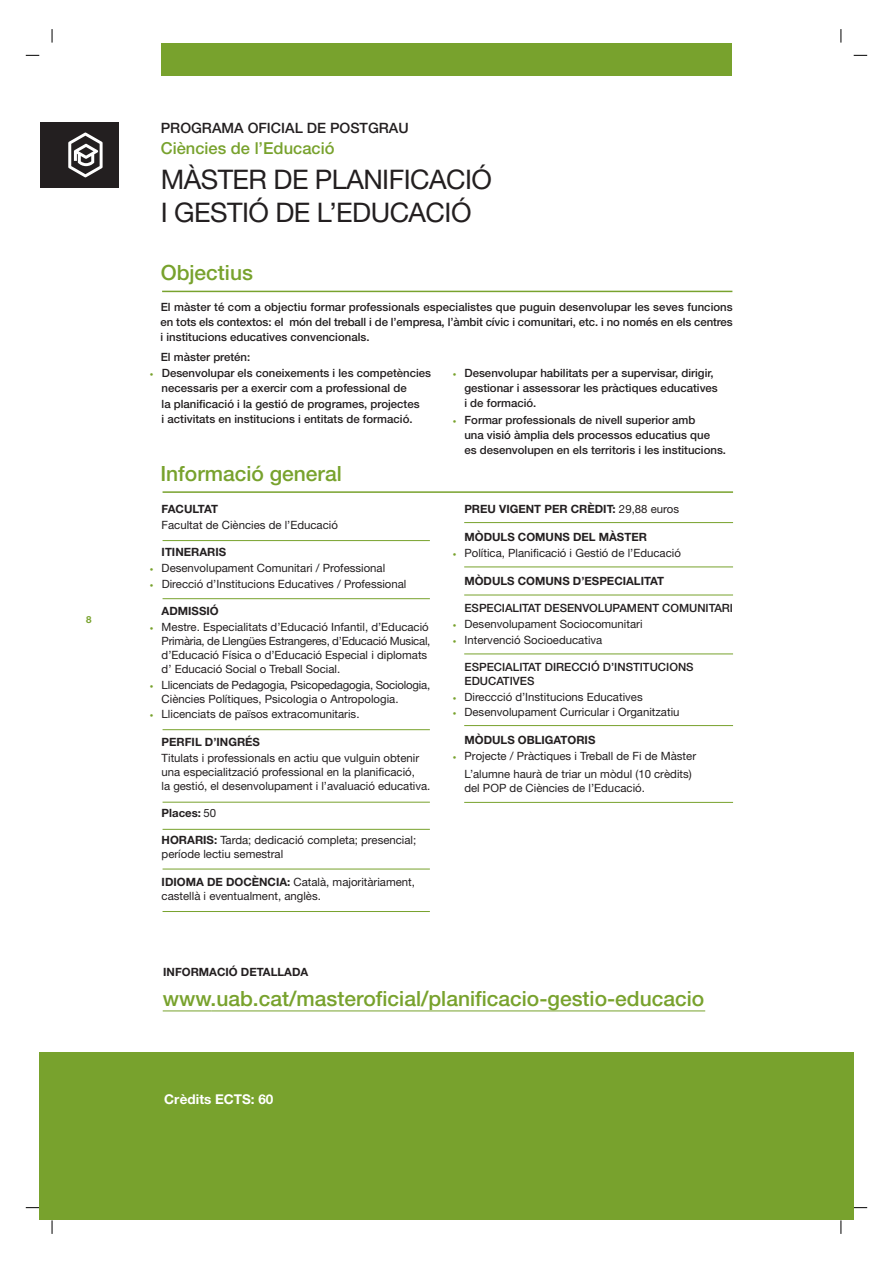
<style>
.page{position:relative;width:893px;height:1263px;background:#fff}
.page>*{position:absolute;margin:0;border:0;box-sizing:border-box;transform-origin:0 0}
.t1{font:27px/33px "Helvetica Neue";letter-spacing:-.02em;color:#231f20}
.t2{font:500 21px "Helvetica Neue";color:#78a22d}
.t3{font:500 16.5px "Helvetica Neue";color:#78a22d}
.t4{font:500 14.25px "Helvetica Neue";color:#231f20}
.t5{font:700 13.5px "Helvetica Neue";color:#fff}
.t6{font:11.4px/14.1px "Helvetica Neue";color:#231f20}
.t7{font:500 11.4px/15.1px "Helvetica Neue";color:#231f20}
.t8{font:700 11.4px "Helvetica Neue";color:#231f20}
.t9{font:700 11.4px "Helvetica Neue";letter-spacing:-.055em;color:#231f20}
.t10{font:700 9.75px "Helvetica Neue";color:#78a22d}
.s1{font-family:"Univers";font-weight:300;font-stretch:condensed;font-size:7.2px;color:#78a22d}
.s2{font-weight:400}
.s3{font-weight:700}
</style>
<div class="page">
<svg style="left:26px;top:1207px;width:13px;height:1px"></svg>
<svg style="left:52px;top:1220px;width:1px;height:14px"></svg>
<svg style="left:26px;top:55px;width:13px;height:1px"></svg>
<svg style="left:52px;top:29px;width:1px;height:14px"></svg>
<svg style="left:854px;top:55px;width:13px;height:1px"></svg>
<svg style="left:841px;top:29px;width:1px;height:14px"></svg>
<svg style="left:854px;top:1207px;width:13px;height:1px"></svg>
<svg style="left:841px;top:1220px;width:1px;height:14px"></svg>
<hr style="left:163px;top:1011px;width:49px;height:1px;background:#78a22d">
<hr style="left:212px;top:1011px;width:493px;height:1px;background:#78a22d">
<div style="left:162px;top:43px;width:570px;height:32px;background:#78a22d"></div>
<div style="left:40px;top:122px;width:78px;height:66px;background:#231f20"></div>
<svg style="left:68px;top:133px;width:35px;height:44px"></svg>
<div style="left:39px;top:1053px;width:815px;height:167px;background:#78a22d"></div>
<hr style="left:162px;top:291px;width:570px;height:1px;background:#78a22d">
<hr style="left:163px;top:491px;width:570px;height:2px;background:#78a22d">
<hr style="left:163px;top:598px;width:267px;height:1px;background:#78a22d">
<hr style="left:163px;top:540px;width:267px;height:1px;background:#78a22d">
<hr style="left:163px;top:729px;width:267px;height:1px;background:#78a22d">
<hr style="left:163px;top:802px;width:267px;height:1px;background:#78a22d">
<hr style="left:464px;top:522px;width:269px;height:1px;background:#78a22d">
<hr style="left:163px;top:829px;width:267px;height:1px;background:#78a22d">
<hr style="left:464px;top:567px;width:269px;height:1px;background:#78a22d">
<hr style="left:464px;top:595px;width:269px;height:1px;background:#78a22d">
<hr style="left:464px;top:654px;width:269px;height:1px;background:#78a22d">
<hr style="left:464px;top:725px;width:269px;height:1px;background:#78a22d">
<hr style="left:163px;top:869px;width:267px;height:1px;background:#78a22d">
<hr style="left:163px;top:911px;width:267px;height:1px;background:#78a22d">
<hr style="left:464px;top:802px;width:269px;height:1px;background:#78a22d">
<p class="t10" style="left:86px;top:616px;width:7px">8</p>
<p class="t4" style="left:161px;top:123px;width:249px">PROGRAMA OFICIAL DE POSTGRAU</p>
<h3 class="t3" style="left:161px;top:142px;width:175px">Ciències de l’Educació</h3>
<h1 class="t1" style="left:161px;top:165px;width:333px">MÀSTER DE PLANIFICACIÓ<br>I GESTIÓ DE L’EDUCACIÓ</h1>
<h2 class="t2" style="left:161px;top:265px;width:94px">Objectius</h2>
<p class="t7" style="left:161px;top:300px;width:574px;text-align:justify">El màster té com a objectiu formar professionals especialistes que puguin desenvolupar les seves funcions en tots els contextos: el món del treball i de l’empresa, l’àmbit cívic i comunitari, etc. i no només en els centres i institucions educatives convencionals.</p>
<p class="t7" style="left:161px;top:350px;width:91px">El màster pretén:</p>
<p class="t7" style="left:162px;top:367px;width:271px;text-indent:-12px"><span class="s1">•</span> Desenvolupar els coneixements i les competències necessaris per a exercir com a professional de<br>la planificació i la gestió de programes, projectes<br>i activitats en institucions i entitats de formació.</p>
<p class="t7" style="left:464px;top:366px;width:255px;text-indent:-12px"><span class="s1">•</span> Desenvolupar habilitats per a supervisar, dirigir, gestionar i assessorar les pràctiques educatives i de formació.</p>
<p class="t7" style="left:464px;top:413px;width:263px;text-indent:-12px"><span class="s1">•</span> Formar professionals de nivell superior amb<br>una visió àmplia dels processos educatius que<br>es desenvolupen en els territoris i les institucions.</p>
<h2 class="t2" style="left:160px;top:466px;width:183px">Informació general</h2>
<p class="t9" style="left:162px;top:505px;width:58px">FACULTAT</p>
<p class="t6" style="left:162px;top:519px;width:178px">Facultat de Ciències de l’Educació</p>
<p class="t8" style="left:162px;top:548px;width:66px">ITINERARIS</p>
<p class="t6" style="left:150px;top:562px;width:237px"><span class="s1">•</span> Desenvolupament Comunitari / Professional</p>
<p class="t6" style="left:150px;top:578px;width:258px"><span class="s1">•</span> Direcció d’Institucions Educatives / Professional</p>
<p class="t8" style="left:162px;top:607px;width:58px">ADMISSIÓ</p>
<p class="t6" style="left:162px;top:621px;width:270px;text-indent:-12px"><span class="s1">•</span> Mestre. Especialitats d’Educació Infantil, d’Educació Primària, de Llengües Estrangeres, d’Educació Musical, d’Educació Física o d’Educació Especial i diplomats d’ Educació Social o Treball Social.</p>
<p class="t6" style="left:162px;top:679px;width:270px;text-indent:-12px"><span class="s1">•</span> Llicenciats de Pedagogia, Psicopedagogia, Sociologia,<br>Ciències Polítiques, Psicologia o Antropologia.</p>
<p class="t6" style="left:150px;top:709px;width:211px"><span class="s1">•</span> Llicenciats de països extracomunitaris.</p>
<p class="t8" style="left:162px;top:738px;width:100px">PERFIL D’INGRÉS</p>
<p class="t6" style="left:162px;top:752px;width:270px">Titulats i professionals en actiu que vulguin obtenir una especialització professional en la planificació,<br>la gestió, el desenvolupament i l’avaluació educativa.</p>
<p class="t8" style="left:162px;top:809px;width:56px">Places: <span class="s2">50</span></p>
<p class="t6" style="left:162px;top:834px;width:256px"><span class="s3">HORARIS:</span> Tarda; dedicació completa; presencial; període lectiu semestral</p>
<p class="t6" style="left:162px;top:876px;width:255px"><span class="s3">IDIOMA DE DOCÈNCIA:</span> Català, majoritàriament, castellà i eventualment, anglès.</p>
<p class="t8" style="left:464px;top:505px;width:216px">PREU VIGENT PER CRÈDIT: <span class="s2">29,88 euros</span></p>
<p class="t8" style="left:464px;top:533px;width:184px">MÒDULS COMUNS DEL MÀSTER</p>
<p class="t6" style="left:452px;top:547px;width:230px"><span class="s1">•</span> Política, Planificació i Gestió de l’Educació</p>
<p class="t8" style="left:464px;top:577px;width:201px">MÒDULS COMUNS D’ESPECIALITAT</p>
<p class="t7" style="left:464px;top:602px;width:270px">ESPECIALITAT DESENVOLUPAMENT COMUNITARI</p>
<p class="t6" style="left:452px;top:618px;width:192px"><span class="s1">•</span> Desenvolupament Sociocomunitari</p>
<p class="t6" style="left:452px;top:634px;width:151px"><span class="s1">•</span> Intervenció Socioeducativa</p>
<p class="t7" style="left:464px;top:661px;width:231px;line-height:14.1px">ESPECIALITAT DIRECCIÓ D’INSTITUCIONS<br>EDUCATIVES</p>
<p class="t6" style="left:452px;top:691px;width:192px"><span class="s1">•</span> Direccció d’Institucions Educatives</p>
<p class="t6" style="left:452px;top:706px;width:229px"><span class="s1">•</span> Desenvolupament Curricular i Organitzatiu</p>
<p class="t8" style="left:464px;top:736px;width:132px">MÒDULS OBLIGATORIS</p>
<p class="t6" style="left:464px;top:748px;width:233px;line-height:18.6px;text-indent:-12px"><span class="s1">•</span> Projecte / Pràctiques i Treball de Fi de Màster<br>L’alumne haurà de triar un mòdul (10 crèdits)</p>
<p class="t6" style="left:464px;top:783px;width:182px">del POP de Ciències de l’Educació.</p>
<p class="t8" style="left:163px;top:968px;width:147px">INFORMACIÓ DETALLADA</p>
<h2 class="t2" style="left:163px;top:991px;width:543px">www.uab.cat/masteroficial/planificacio-gestio-educacio</h2>
<p class="t5" style="left:164px;top:1095px;width:111px">Crèdits ECTS: 60</p>
</div>
